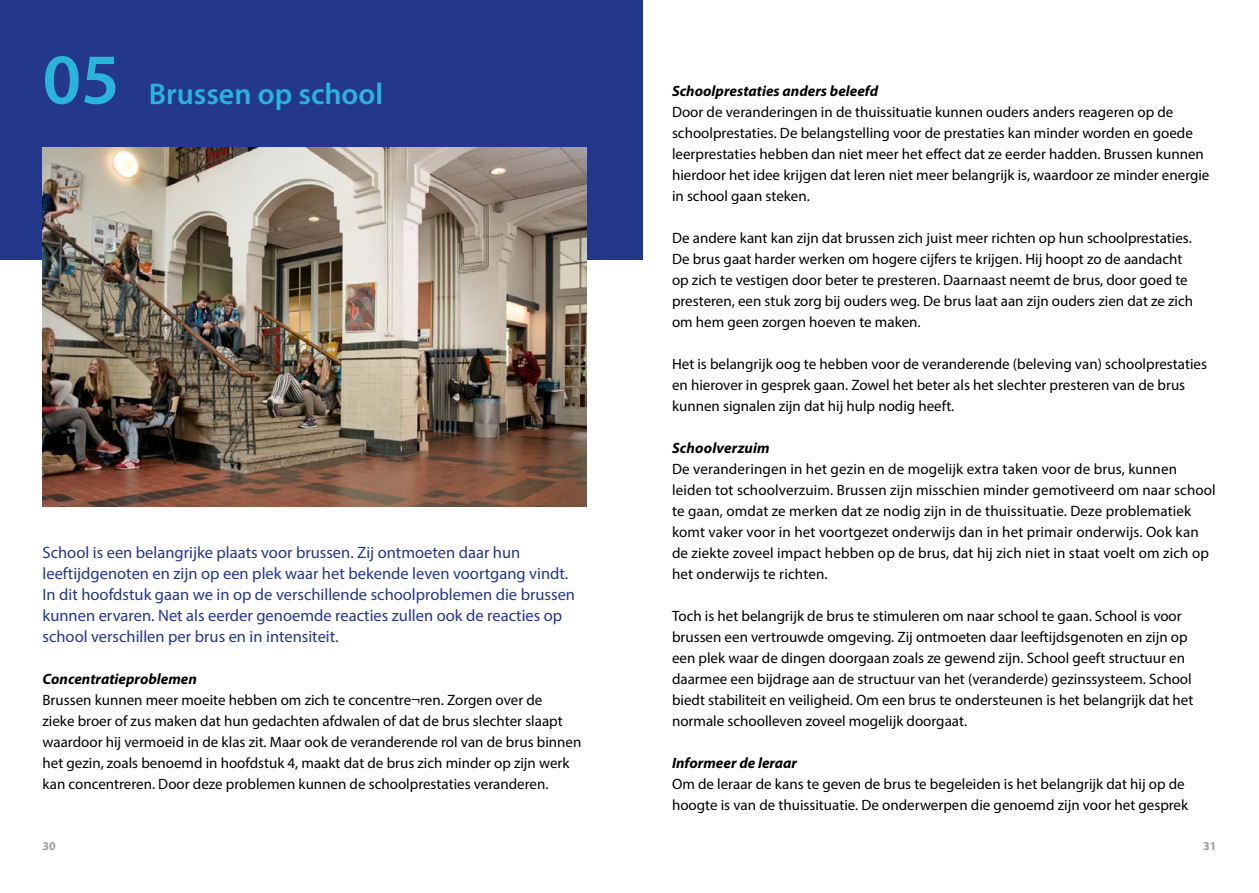
<style>
.page{position:relative;width:1259px;height:893px;background:#fff}
.page>*{position:absolute;margin:0;border:0;box-sizing:border-box;transform-origin:0 0}
.t1{font:600 72px "Myriad Pro";color:#2ab4db}
.t2{font:600 30px "Myriad Pro";color:#2ab4db}
.t3{font:16.5px/21px "Myriad Pro";color:#23378b}
.t4{font:15px/21px "Myriad Pro";color:#000}
.t5{font:italic 700 15px "Myriad Pro";color:#000}
.t6{font:700 12px "Myriad Pro";color:#9d9d9c}
</style>
<div class="page">
<div style="left:0;top:0;width:642px;height:259px;background:#23378b"></div>
<img style="left:43px;top:148px;width:544px;height:358px">
<h1 class="t1" style="left:43px;top:34px;width:79px">05</h1>
<h2 class="t2" style="left:149px;top:74px;width:236px">Brussen op school</h2>
<p class="t3" style="left:43px;top:542px;width:534px">School is een belangrijke plaats voor brussen. Zij ontmoeten daar hun leeftijdgenoten en zijn op een plek waar het bekende leven voortgang vindt.<br>In dit hoofdstuk gaan we in op de verschillende schoolproblemen die brussen kunnen ervaren. Net als eerder genoemde reacties zullen ook de reacties op school verschillen per brus en in intensiteit.</p>
<p class="t5" style="left:43px;top:669px;width:156px">Concentratieproblemen</p>
<p class="t4" style="left:43px;top:689px;width:540px">Brussen kunnen meer moeite hebben om zich te concentre¬ren. Zorgen over de<br>zieke broer of zus maken dat hun gedachten afdwalen of dat de brus slechter slaapt waardoor hij vermoeid in de klas zit. Maar ook de veranderende rol van de brus binnen het gezin, zoals benoemd in hoofdstuk 4, maakt dat de brus zich minder op zijn werk kan concentreren. Door deze problemen kunnen de schoolprestaties veranderen.</p>
<p class="t5" style="left:672px;top:81px;width:208px">Schoolprestaties anders beleefd</p>
<p class="t4" style="left:672px;top:101px;width:539px">Door de veranderingen in de thuissituatie kunnen ouders anders reageren op de schoolprestaties. De belangstelling voor de prestaties kan minder worden en goede leerprestaties hebben dan niet meer het effect dat ze eerder hadden. Brussen kunnen hierdoor het idee krijgen dat leren niet meer belangrijk is, waardoor ze minder energie in school gaan steken.</p>
<p class="t4" style="left:672px;top:227px;width:522px">De andere kant kan zijn dat brussen zich juist meer richten op hun schoolprestaties.<br>De brus gaat harder werken om hogere cijfers te krijgen. Hij hoopt zo de aandacht op zich te vestigen door beter te presteren. Daarnaast neemt de brus, door goed te presteren, een stuk zorg bij ouders weg. De brus laat aan zijn ouders zien dat ze zich om hem geen zorgen hoeven te maken.</p>
<p class="t4" style="left:672px;top:353px;width:536px">Het is belangrijk oog te hebben voor de veranderende (beleving van) schoolprestaties en hierover in gesprek gaan. Zowel het beter als het slechter presteren van de brus kunnen signalen zijn dat hij hulp nodig heeft.</p>
<p class="t5" style="left:672px;top:438px;width:99px">Schoolverzuim</p>
<p class="t4" style="left:672px;top:458px;width:545px">De veranderingen in het gezin en de mogelijk extra taken voor de brus, kunnen leiden tot schoolverzuim. Brussen zijn misschien minder gemotiveerd om naar school te gaan, omdat ze merken dat ze nodig zijn in de thuissituatie. Deze problematiek komt vaker voor in het voortgezet onderwijs dan in het primair onderwijs. Ook kan de ziekte zoveel impact hebben op de brus, dat hij zich niet in staat voelt om zich op het onderwijs te richten.</p>
<p class="t4" style="left:672px;top:605px;width:523px">Toch is het belangrijk de brus te stimuleren om naar school te gaan. School is voor brussen een vertrouwde omgeving. Zij ontmoeten daar leeftijdsgenoten en zijn op een plek waar de dingen doorgaan zoals ze gewend zijn. School geeft structuur en daarmee een bijdrage aan de structuur van het (veranderde) gezinssysteem. School biedt stabiliteit en veiligheid. Om een brus te ondersteunen is het belangrijk dat het normale schoolleven zoveel mogelijk doorgaat.</p>
<p class="t5" style="left:672px;top:753px;width:127px">Informeer de leraar</p>
<p class="t4" style="left:672px;top:773px;width:518px">Om de leraar de kans te geven de brus te begeleiden is het belangrijk dat hij op de hoogte is van de thuissituatie. De onderwerpen die genoemd zijn voor het gesprek</p>
<p class="t6" style="left:43px;top:839px;width:15px">30</p>
<p class="t6" style="left:1203px;top:839px;width:15px">31</p>
</div>
